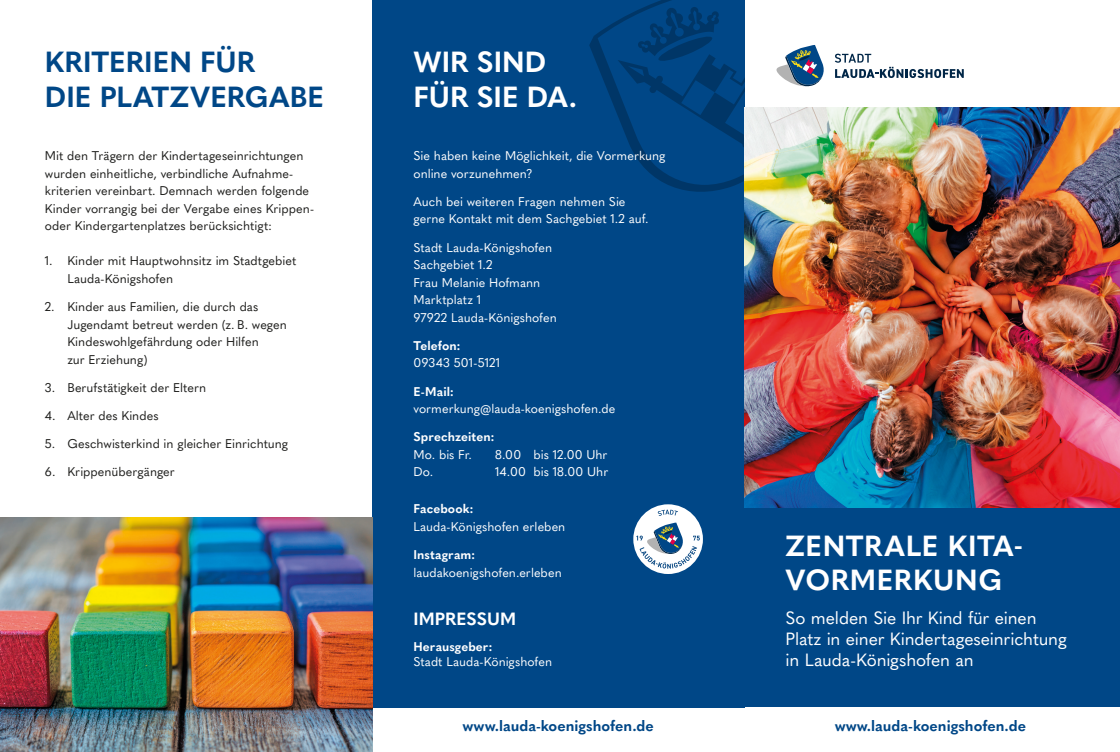
<style>
.page{position:relative;width:1120px;height:752px;background:#fff}
.page>*{position:absolute;margin:0;border:0;box-sizing:border-box;transform-origin:0 0}
.Headline_1{font:700 28.75px/34.5px "Quasimoda";letter-spacing:.015em;color:#fff}
.t1{font:700 28.75px/34.5px "Quasimoda";letter-spacing:.005em;color:#004787}
.Subhead{font:17.5px/21px "Quasimoda";letter-spacing:-.01em;color:#fff}
.t2{font:700 17.5px "Quasimoda";letter-spacing:.005em;color:#fff}
.Webadresse{font:700 15px "Quasimoda";color:#004787}
.t3{font:12.5px/17.5px "Quasimoda";letter-spacing:.005em;color:#1d1d1b}
.t4{font:12.5px/17.5px "Quasimoda";letter-spacing:.005em;color:#fff}
.t5{font:700 12.5px/17.5px "Quasimoda";letter-spacing:.005em;color:#fff}
.s1{font-weight:700}
.s2{font-weight:400}
</style>
<div class="page">
<div style="left:372px;top:0;width:372px;height:706px;background:#004787"></div>
<svg style="left:589px;top:0;width:155px;height:192px"></svg>
<img style="left:0;top:517px;width:372px;height:234px">
<div style="left:633px;top:504px;width:70px;height:69px;background:#fff;border-radius:50%"></div>
<svg style="left:657px;top:509px;width:21px;height:6px"></svg>
<svg style="left:636px;top:522px;width:64px;height:46px"></svg>
<div style="left:744px;top:507px;width:376px;height:199px;background:#004787"></div>
<svg style="left:835px;top:54px;width:129px;height:24px"></svg>
<svg style="left:776px;top:45px;width:48px;height:42px"></svg>
<img style="left:744px;top:107px;width:376px;height:400px">
<p class="t1" style="left:45px;top:43px;width:281px">KRITERIEN FÜR<br>DIE PLATZVERGABE</p>
<p class="Headline_1" style="left:413px;top:43px;width:165px">WIR SIND<br>FÜR SIE DA.</p>
<p class="t3" style="left:45px;top:146px;width:271px">Mit den Trägern der Kindertageseinrichtungen wurden einheitliche, verbindliche Aufnahme&shy;kriterien vereinbart. Demnach werden folgende Kinder vorrangig bei der Vergabe eines Krippen&shy;oder Kindergartenplatzes berücksichtigt:</p>
<p class="t3" style="left:67px;top:251px;width:230px;text-indent:-22px">1. Kinder mit Hauptwohnsitz im Stadtgebiet<br>Lauda-Königshofen</p>
<p class="t3" style="left:67px;top:297px;width:221px;text-indent:-22px">2. Kinder aus Familien, die durch das<br>Jugendamt betreut werden (z. B. wegen<br>Kindeswohlgefährdung oder Hilfen<br>zur Erziehung)</p>
<p class="t3" style="left:45px;top:377px;width:163px">3. Berufstätigkeit der Eltern</p>
<p class="t3" style="left:45px;top:405px;width:115px">4. Alter des Kindes</p>
<p class="t3" style="left:45px;top:434px;width:245px">5. Geschwisterkind in gleicher Einrichtung</p>
<p class="t3" style="left:45px;top:462px;width:131px">6. Krippenübergänger</p>
<p class="t4" style="left:413px;top:146px;width:253px">Sie haben keine Möglichkeit, die Vormerkung online vorzunehmen?</p>
<p class="t4" style="left:413px;top:192px;width:236px">Auch bei weiteren Fragen nehmen Sie gerne Kontakt mit dem Sachgebiet 1.2 auf.</p>
<p class="t4" style="left:413px;top:237px;width:145px">Stadt Lauda-Königshofen<br>Sachgebiet 1.2<br>Frau Melanie Hofmann<br>Marktplatz 1<br>97922 Lauda-Königshofen</p>
<p class="t4" style="left:413px;top:335px;width:88px"><span class="s1">Telefon:<br></span>09343 501-5121</p>
<p class="t4" style="left:413px;top:381px;width:203px"><span class="s1">E-Mail: </span>vormerkung@lauda-koenigshofen.de</p>
<p class="t5" style="left:413px;top:427px;width:83px">Sprechzeiten:<br><span class="s2">Mo. bis Fr.</span></p>
<p class="t4" style="left:495px;top:444px;width:114px">8.00 bis 12.00 Uhr</p>
<p class="t4" style="left:413px;top:462px;width:21px">Do.</p>
<p class="t4" style="left:495px;top:462px;width:115px">14.00 bis 18.00 Uhr</p>
<p class="t4" style="left:413px;top:499px;width:153px"><span class="s1">Facebook:<br></span>Lauda-Königshofen erleben</p>
<p class="t4" style="left:413px;top:545px;width:150px"><span class="s1">Instagram: </span>laudakoenigshofen.erleben</p>
<p class="t2" style="left:413px;top:605px;width:104px">IMPRESSUM</p>
<p class="t4" style="left:413px;top:637px;width:140px;line-height:15px"><span class="s1">Herausgeber:<br></span>Stadt Lauda-Königshofen</p>
<p class="Headline_1" style="left:785px;top:526px;width:239px">ZENTRALE KITA-<br>VORMERKUNG</p>
<p class="Subhead" style="left:785px;top:605px;width:283px">So melden Sie Ihr Kind für einen<br>Platz in einer Kindertageseinrichtung in Lauda-Königshofen an</p>
<p class="Webadresse" style="left:462px;top:714px;width:193px">www.lauda-koenigshofen.de</p>
<p class="Webadresse" style="left:834px;top:714px;width:193px">www.lauda-koenigshofen.de</p>
</div>
